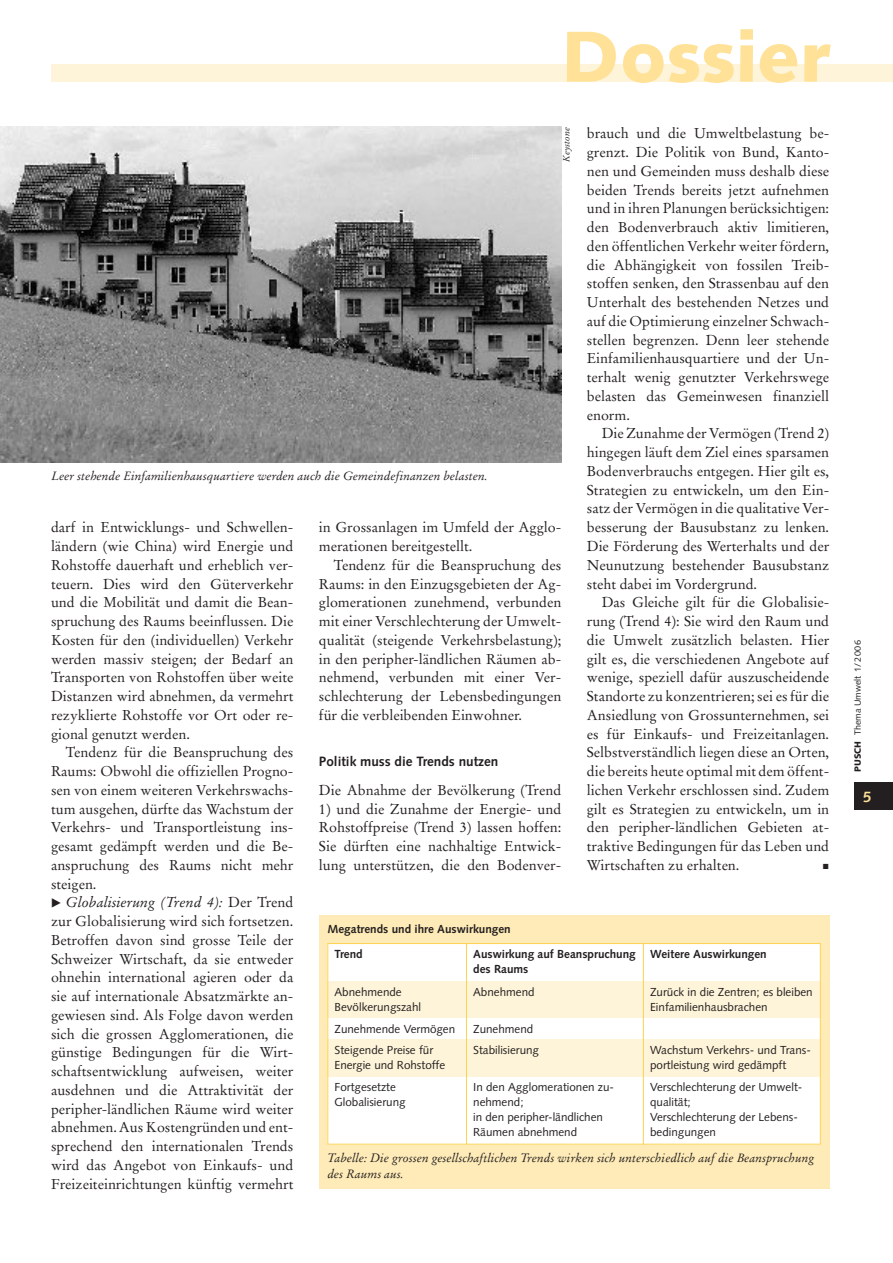
<style>
.page{position:relative;width:893px;height:1263px;background:#fff}
.page>*{position:absolute;margin:0;border:0;box-sizing:border-box;transform-origin:0 0}
.t1{font:900 72px "Syntax";color:#ffe297}
.t2{font:700 15px "Syntax";color:#ffe297}
.t3{font:14.25px/18.8px "Stempel Garamond";color:#231f20;text-align:justify}
.t4{font:700 13.5px "Syntax";color:#231f20}
.t5{font:italic 12px/15.8px "Stempel Garamond";color:#231f20}
.t6{font:11.7px/15px "Syntax";color:#231f20}
.t7{font:700 11.7px/15px "Syntax";color:#231f20}
.t8{font:9px "Syntax";color:#231f20}
.t9{font:italic 9px "Stempel Garamond";color:#231f20}
.s1{font-family:"European Pi Three";font-size:12px}
.s2{font-style:italic}
.s3{font-weight:900}
</style>
<div class="page">
<div style="left:319px;top:915px;width:510px;height:273px;background:#feebb7"></div>
<div style="left:51px;top:65px;width:842px;height:17px;background:#fef4d9"></div>
<div style="left:855px;top:782px;width:38px;height:28px;background:#231f20"></div>
<div style="left:327px;top:943px;width:139px;height:38px;background:#fff"></div>
<div style="left:466px;top:943px;width:177px;height:38px;background:#fff"></div>
<div style="left:643px;top:943px;width:178px;height:38px;background:#fff"></div>
<div style="left:327px;top:981px;width:139px;height:37px;background:#fef4d9"></div>
<div style="left:466px;top:981px;width:177px;height:37px;background:#fef4d9"></div>
<div style="left:643px;top:981px;width:178px;height:37px;background:#fef4d9"></div>
<div style="left:327px;top:1018px;width:139px;height:21px;background:#fff"></div>
<div style="left:466px;top:1018px;width:177px;height:21px;background:#fff"></div>
<div style="left:643px;top:1018px;width:178px;height:21px;background:#fff"></div>
<div style="left:327px;top:1039px;width:139px;height:38px;background:#fef4d9"></div>
<div style="left:466px;top:1039px;width:177px;height:38px;background:#fef4d9"></div>
<div style="left:643px;top:1039px;width:178px;height:38px;background:#fef4d9"></div>
<div style="left:327px;top:1077px;width:139px;height:67px;background:#fff"></div>
<div style="left:466px;top:1077px;width:177px;height:67px;background:#fff"></div>
<div style="left:643px;top:1077px;width:178px;height:67px;background:#fff"></div>
<hr style="left:327px;top:943px;width:1px;height:201px;background:#fed24c">
<hr style="left:466px;top:943px;width:1px;height:201px;background:#fed24c">
<hr style="left:643px;top:943px;width:1px;height:201px;background:#fed24c">
<hr style="left:820px;top:943px;width:1px;height:201px;background:#fed24c">
<hr style="left:327px;top:943px;width:494px;height:1px;background:#fed24c">
<hr style="left:327px;top:1144px;width:494px;height:1px;background:#fed24c">
<img style="left:0;top:127px;width:561px;height:335px">
<h1 class="t1" style="left:561px;top:28px;width:269px">Dossier</h1>
<p class="t3" style="left:587px;top:125px;width:244px">brauch und die Umweltbelastung be&shy;grenzt. Die Politik von Bund, Kanto&shy;nen und Gemeinden muss deshalb diese beiden Trends bereits jetzt aufnehmen und in ihren Planungen berücksichtigen: den Bodenverbrauch aktiv limitieren, den öffentlichen Verkehr weiter fördern, die Abhängigkeit von fossilen Treib&shy;stoffen senken, den Strassenbau auf den Unterhalt des bestehenden Netzes und auf die Optimierung einzelner Schwach&shy;stellen begrenzen. Denn leer stehende Einfamilienhausquartiere und der Un&shy;terhalt wenig genutzter Verkehrswege belasten das Gemeinwesen finanziell enorm.</p>
<p class="t3" style="left:587px;top:425px;width:244px;text-indent:15px">Die Zunahme der Vermögen (Trend 2) hingegen läuft dem Ziel eines sparsamen Bodenverbrauchs entgegen. Hier gilt es, Strategien zu entwickeln, um den Ein&shy;satz der Vermögen in die qualitative Ver&shy;besserung der Bausubstanz zu lenken.<br>Die Förderung des Werterhalts und der Neunutzung bestehender Bausubstanz steht dabei im Vordergrund.</p>
<p class="t3" style="left:587px;top:594px;width:244px;text-indent:15px">Das Gleiche gilt für die Globalisie&shy;rung (Trend 4): Sie wird den Raum und die Umwelt zusätzlich belasten. Hier gilt es, die verschiedenen Angebote auf wenige, speziell dafür auszuscheidende Standorte zu konzentrieren; sei es für die Ansiedlung von Grossunternehmen, sei es für Einkaufs- und Freizeitanlagen.<br>Selbstverständlich liegen diese an Orten, die bereits heute optimal mit dem öffent&shy;lichen Verkehr erschlossen sind. Zudem gilt es Strategien zu entwickeln, um in den peripher-ländlichen Gebieten at&shy;traktive Bedingungen für das Leben und Wirtschaften zu erhalten.</p>
<p class="t9" style="left:563px;top:162px;width:36px;rotate:-90deg">Keystone</p>
<p class="t5" style="left:51px;top:469px;width:438px">Leer stehende Einfamilienhausquartiere werden auch die Gemeindefinanzen belasten.</p>
<p class="t3" style="left:51px;top:519px;width:244px">darf in Entwicklungs- und Schwellen&shy;ländern (wie China) wird Energie und Rohstoffe dauerhaft und erheblich ver&shy;teuern. Dies wird den Güterverkehr und die Mobilität und damit die Bean&shy;spruchung des Raums beeinflussen. Die Kosten für den (individuellen) Verkehr werden massiv steigen; der Bedarf an Transporten von Rohstoffen über weite Distanzen wird abnehmen, da vermehrt rezyklierte Rohstoffe vor Ort oder re&shy;gional genutzt werden.</p>
<p class="t3" style="left:51px;top:744px;width:244px;text-indent:15px">Tendenz für die Beanspruchung des Raums: Obwohl die offiziellen Progno&shy;sen von einem weiteren Verkehrswachs&shy;tum ausgehen, dürfte das Wachstum der Verkehrs- und Transportleistung ins&shy;gesamt gedämpft werden und die Be&shy;anspruchung des Raums nicht mehr steigen.</p>
<p class="t3" style="left:51px;top:894px;width:244px"><span class="s1">-</span> <span class="s2">Globalisierung (Trend 4):</span> Der Trend zur Globalisierung wird sich fortsetzen.<br>Betroffen davon sind grosse Teile der Schweizer Wirtschaft, da sie entweder ohnehin international agieren oder da sie auf internationale Absatzmärkte an&shy;gewiesen sind. Als Folge davon werden sich die grossen Agglomerationen, die günstige Bedingungen für die Wirt&shy;schaftsentwicklung aufweisen, weiter ausdehnen und die Attraktivität der peripher-ländlichen Räume wird weiter abnehmen. Aus Kostengründen und ent&shy;sprechend den internationalen Trends wird das Angebot von Einkaufs- und Freizeiteinrichtungen künftig vermehrt</p>
<p class="t3" style="left:319px;top:519px;width:244px">in Grossanlagen im Umfeld der Agglo&shy;merationen bereitgestellt.</p>
<p class="t3" style="left:319px;top:557px;width:244px;text-indent:15px">Tendenz für die Beanspruchung des Raums: in den Einzugsgebieten der Ag&shy;glomerationen zunehmend, verbunden mit einer Verschlechterung der Umwelt&shy;qualität (steigende Verkehrsbelastung); in den peripher-ländlichen Räumen ab&shy;nehmend, verbunden mit einer Ver&shy;schlechterung der Lebensbedingungen für die verbleibenden Einwohner.</p>
<p class="t4" style="left:319px;top:755px;width:181px">Politik muss die Trends nutzen</p>
<p class="t3" style="left:319px;top:782px;width:244px">Die Abnahme der Bevölkerung (Trend</p>
<p class="t3" style="left:319px;top:800px;width:244px">1) und die Zunahme der Energie- und Rohstoffpreise (Trend 3) lassen hoffen:<br>Sie dürften eine nachhaltige Entwick&shy;lung unterstützen, die den Bodenver-</p>
<p class="t7" style="left:327px;top:922px;width:185px">Megatrends und ihre Auswirkungen</p>
<p class="t7" style="left:335px;top:948px;width:30px">Trend</p>
<p class="t7" style="left:473px;top:948px;width:164px">Auswirkung auf Beanspruchung des Raums</p>
<p class="t7" style="left:650px;top:948px;width:118px">Weitere Auswirkungen</p>
<p class="t6" style="left:335px;top:985px;width:88px">Abnehmende<br>Bevölkerungszahl</p>
<p class="t6" style="left:473px;top:985px;width:63px">Abnehmend</p>
<p class="t6" style="left:650px;top:985px;width:164px">Zurück in die Zentren; es bleiben<br>Einfamilienhausbrachen</p>
<p class="t6" style="left:335px;top:1022px;width:122px">Zunehmende Vermögen</p>
<p class="t6" style="left:473px;top:1022px;width:62px">Zunehmend</p>
<p class="t6" style="left:335px;top:1044px;width:112px">Steigende Preise für<br>Energie und Rohstoffe</p>
<p class="t6" style="left:473px;top:1044px;width:67px">Stabilisierung</p>
<p class="t6" style="left:650px;top:1044px;width:162px">Wachstum Verkehrs- und Trans&shy;portleistung wird gedämpft</p>
<p class="t6" style="left:335px;top:1081px;width:73px">Fortgesetzte<br>Globalisierung</p>
<p class="t6" style="left:473px;top:1081px;width:142px">In den Agglomerationen zu&shy;nehmend;<br>in den peripher-ländlichen<br>Räumen abnehmend</p>
<p class="t6" style="left:650px;top:1081px;width:154px">Verschlechterung der Umwelt&shy;qualität;<br>Verschlechterung der Lebens&shy;bedingungen</p>
<p class="t5" style="left:327px;top:1151px;width:488px">Tabelle: Die grossen gesellschaftlichen Trends wirken sich unterschiedlich auf die Beanspruchung des Raums aus.</p>
<p class="t8" style="left:854px;top:772px;width:133px;rotate:-90deg"><span class="s3">PUSCH</span> Thema Umwelt 1/2006</p>
<p class="t2" style="left:863px;top:790px;width:10px">5</p>
</div>
